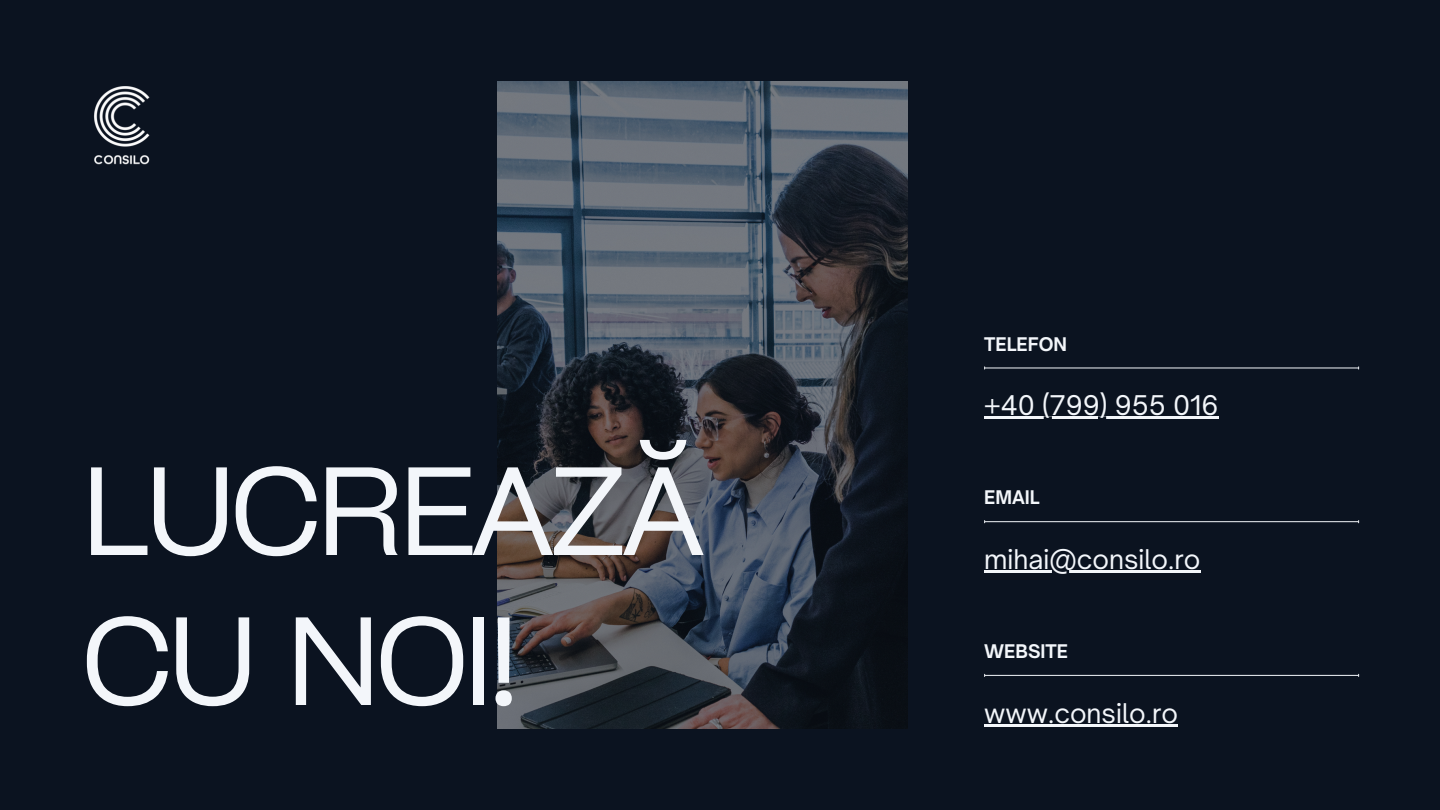
<style>
.page{position:relative;width:1440px;height:810px;background:#0b1320}
.page>*{position:absolute;margin:0;border:0;box-sizing:border-box;transform-origin:0 0}
.t1{font:120px/150px "Cy Grotesk Key";letter-spacing:-.05em;color:#f3f6fa}
.t2{font:26px "Open Sauce One";color:#f3f6fa}
.t3{font:700 18px "Open Sauce One";color:#f3f6fa}
</style>
<div class="page">
<img style="left:497px;top:81px;width:410px;height:648px">
<hr style="left:985px;top:368px;width:373px;height:1px;background:#f3f6fa">
<hr style="left:985px;top:521px;width:373px;height:1px;background:#f3f6fa">
<hr style="left:985px;top:675px;width:373px;height:1px;background:#f3f6fa">
<hr style="left:984px;top:417px;width:235px;height:2px;background:#f3f6fa">
<hr style="left:984px;top:570px;width:216px;height:3px;background:#f3f6fa">
<hr style="left:984px;top:724px;width:194px;height:2px;background:#f3f6fa">
<img style="left:94px;top:86px;width:56px;height:79px">
<p class="t1" style="left:81px;top:432px;width:626px">LUCREAZĂ<br>CU NOI!</p>
<p class="t3" style="left:984px;top:333px;width:84px">TELEFON</p>
<p class="t2" style="left:984px;top:389px;width:236px">+40 (799) 955 016</p>
<h2 class="t3" style="left:984px;top:486px;width:57px">EMAIL</h2>
<h1 class="t2" style="left:984px;top:543px;width:218px">mihai@consilo.ro</h1>
<p class="t3" style="left:984px;top:640px;width:85px">WEBSITE</p>
<p class="t2" style="left:984px;top:697px;width:195px">www.consilo.ro</p>
</div>
